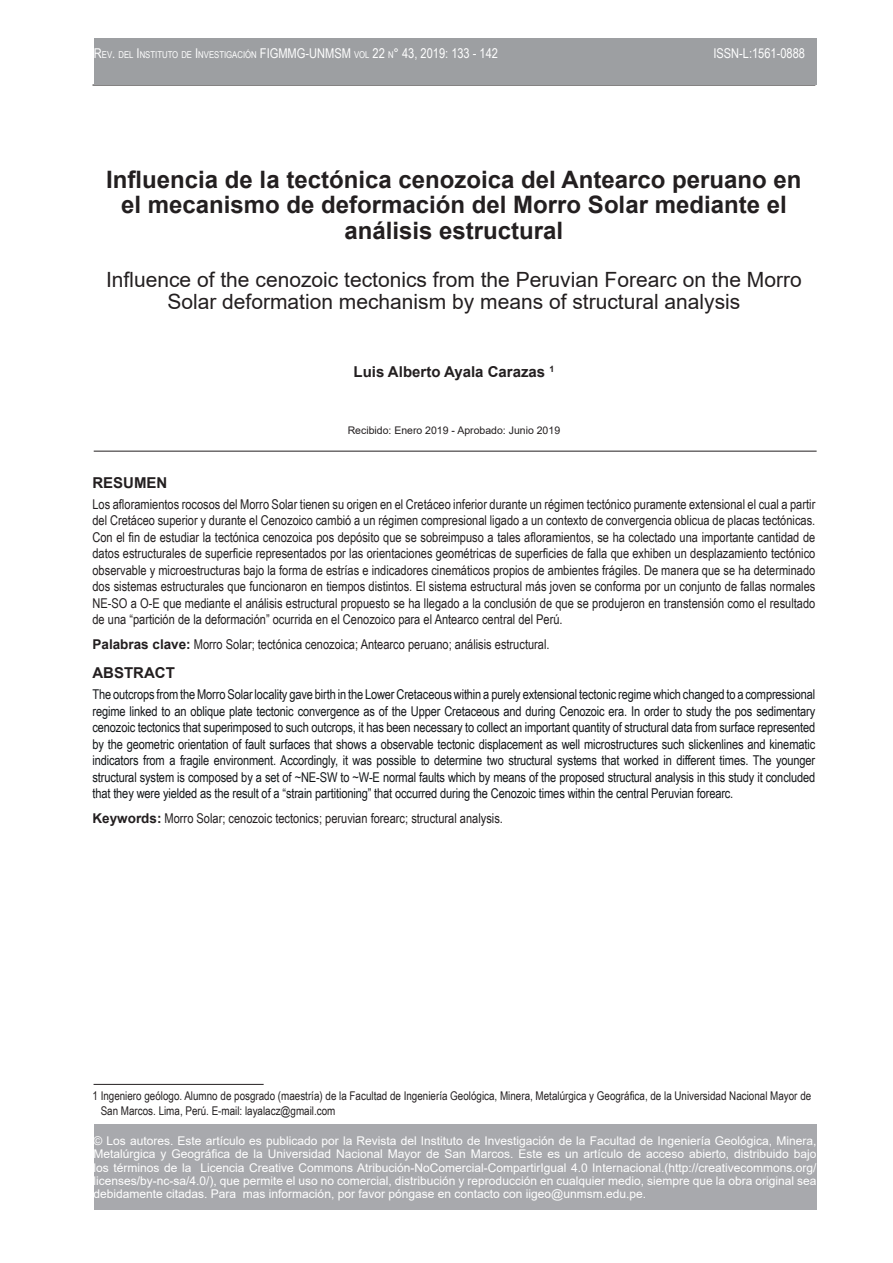
<style>
.page{position:relative;width:893px;height:1263px;background:#fff}
.page>*{position:absolute;margin:0;border:0;box-sizing:border-box;transform-origin:0 0}
.t1{font:700 24px/25.5px "Arial";color:#231f20;text-align:center}
.t2{font:21px/22.5px "Arial";color:#231f20;text-align:center}
.t3{font:700 15px "Arial";color:#231f20}
.t4{font:13.5px/16.5px "Arial Narrow";color:#231f20;text-align:justify}
.t5{font:13.5px/16.5px "Arial Narrow";letter-spacing:-.01em;color:#14171a;text-align:justify}
.t6{font:13.5px "Arial Narrow";color:#fff}
.t7{font:12px/13.2px "Arial";color:#fff;text-align:justify}
.t8{font:12px/15px "Arial Narrow";color:#231f20}
.t9{font:10.5px "Arial";color:#231f20}
.s1{font-size:9.45px}
.s2{font-family:"Arial";font-weight:700}
</style>
<div class="page">
<div style="left:94px;top:1125px;width:722px;height:85px;background:#a8a9ad"></div>
<hr style="left:92px;top:85px;width:723px;height:1px;background:#231f20">
<div style="left:94px;top:38px;width:723px;height:47px;background:#9d9fa2"></div>
<hr style="left:94px;top:451px;width:723px;height:1px;background:#231f20">
<hr style="left:94px;top:1084px;width:170px;height:1px;background:#231f20">
<p class="t6" style="left:94px;top:44px;width:406px">R<span class="s1">EV</span>. <span class="s1">DEL</span> I<span class="s1">NSTITUTO DE</span> I<span class="s1">NVESTIGACIÓN</span> FIGMMG-UN MSM <span class="s1">VOL</span> 22 <span class="s1">N</span>° 43, 2019: 133 - 142</p>
<p class="t6" style="left:713px;top:44px;width:93px">ISSN-L:1561-0888</p>
<h1 class="t1" style="left:106px;top:167px;width:697px">Influencia de la tectónica cenozoica del Antearco peruano en el mecanismo de deformación del Morro Solar mediante el análisis estructural</h1>
<h2 class="t2" style="left:106px;top:268px;width:697px">Influence of the cenozoic tectonics from the Peruvian Forearc on the Morro<br>Solar deformation mechanism by means of structural analysis</h2>
<p class="t3" style="left:354px;top:361px;width:202px">Luis Alberto Ayala Carazas <sup>1</sup></p>
<p class="t9" style="left:348px;top:423px;width:214px">Recibido: Enero 2019 - Aprobado: Junio 2019</p>
<p class="t3" style="left:92px;top:472px;width:77px">RESUMEN</p>
<p class="t4" style="left:92px;top:495px;width:724px">Los afloramientos rocosos del Morro Solar tienen su origen en el Cretáceo inferior durante un régimen tectónico puramente extensional el cual a partir del Cretáceo superior y durante el Cenozoico cambió a un régimen compresional ligado a un contexto de convergencia oblicua de placas tectónicas.<br>Con el fin de estudiar la tectónica cenozoica pos depósito que se sobreimpuso a tales afloramientos, se ha colectado una importante cantidad de datos estructurales de superficie representados por las orientaciones geométricas de superficies de falla que exhiben un desplazamiento tectónico observable y microestructuras bajo la forma de estrías e indicadores cinemáticos propios de ambientes frágiles. De manera que se ha determinado dos sistemas estructurales que funcionaron en tiempos distintos. El sistema estructural más joven se conforma por un conjunto de fallas normales NE-SO a O-E que mediante el análisis estructural propuesto se ha llegado a la conclusión de que se produjeron en transtensión como el resultado de una “partición de la deformación” ocurrida en el Cenozoico para el Antearco central del Perú.</p>
<p class="t4" style="left:92px;top:635px;width:459px"><span class="s2">Palabras clave:</span> Morro Solar; tectónica cenozoica; Antearco peruano; análisis estructural.</p>
<p class="t3" style="left:92px;top:662px;width:84px">ABSTRACT</p>
<p class="t5" style="left:92px;top:685px;width:724px">The outcrops from the Morro Solar locality gave birth in the Lower Cretaceous within a purely extensional tectonic regime which changed to a compressional regime linked to an oblique plate tectonic convergence as of the Upper Cretaceous and during Cenozoic era. In order to study the pos sedimentary cenozoic tectonics that superimposed to such outcrops, it has been necessary to collect an important quantity of structural data from surface represented by the geometric orientation of fault surfaces that shows a observable tectonic displacement as well microstructures such slickenlines and kinematic indicators from a fragile environment. Accordingly, it was possible to determine two structural systems that worked in different times. The younger structural system is composed by a set of ~NE-SW to ~W-E normal faults which by means of the proposed structural analysis in this study it concluded that they were yielded as the result of a “strain partitioning” that occurred during the Cenozoic times within the central Peruvian forearc.</p>
<p class="t4" style="left:92px;top:809px;width:412px"><span class="s2">Keywords:</span> Morro Solar; cenozoic tectonics; peruvian forearc; structural analysis.</p>
<p class="t8" style="left:101px;top:1087px;width:712px;text-indent:-8px">1 Ingeniero geólogo. Alumno de posgrado (maestría) de la Facultad de Ingeniería Geológica, Minera, Metalúrgica y Geográfica, de la Universidad Nacional Mayor de<br>San Marcos. Lima, Perú. E-mail: layalacz@gmail.com</p>
<p class="t7" style="left:94px;top:1134px;width:724px">© Los autores. Este artículo es publicado por la Revista del Instituto de Investigación de la Facultad de Ingeniería Geológica, Minera, Metalúrgica y Geográfica de la Universidad Nacional Mayor de San Marcos. Este es un artículo de acceso abierto, distribuido bajo los términos de la Licencia Creative Commons Atribución-NoComercial-CompartirIgual 4.0 Internacional.(http://creativecommons.org/ licenses/by-nc-sa/4.0/), que permite el uso no comercial, distribución y reproducción en cualquier medio, siempre que la obra original sea debidamente citadas. Para mas información, por favor póngase en contacto con iigeo@unmsm.edu.pe.</p>
</div>
